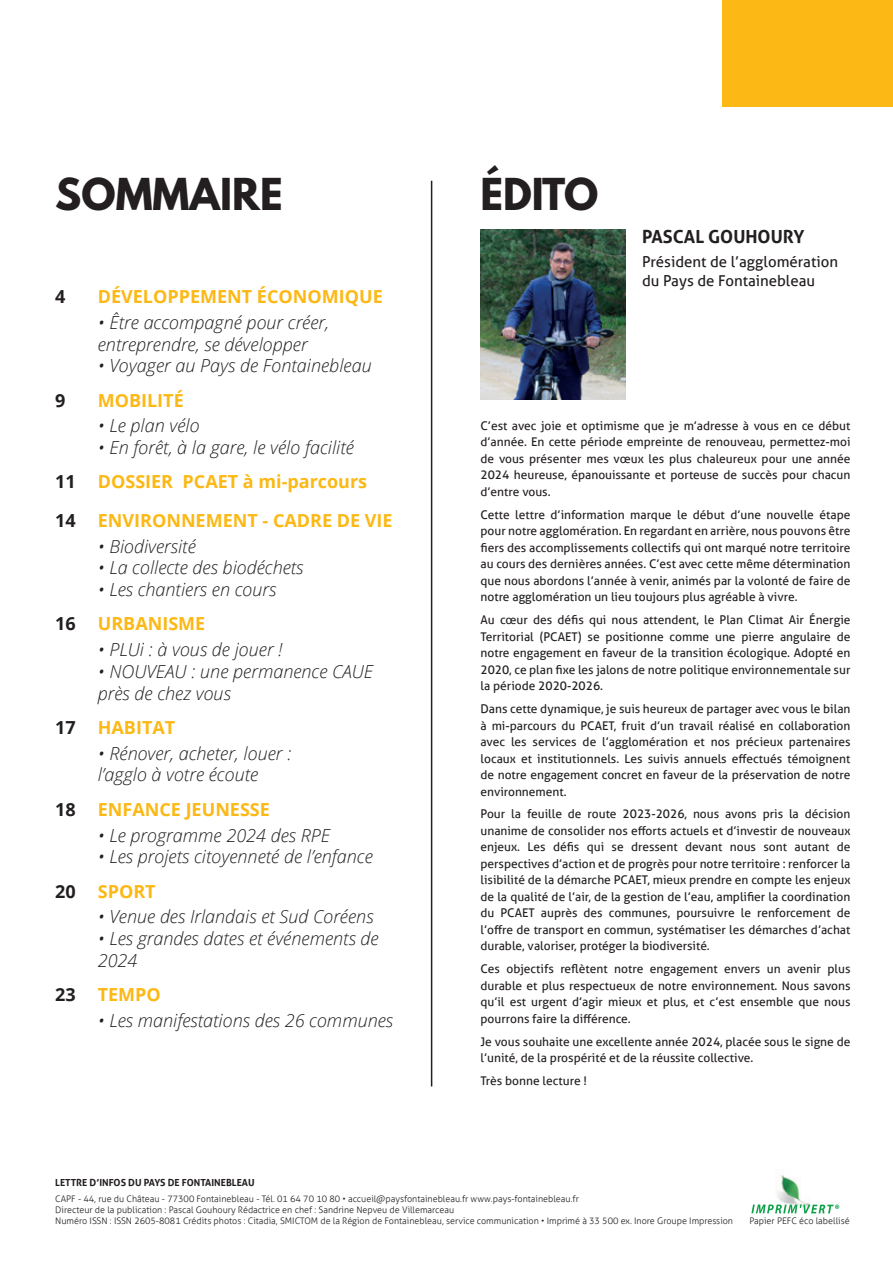
<style>
.page{position:relative;width:893px;height:1263px;background:#fff}
.page>*{position:absolute;margin:0;border:0;box-sizing:border-box;transform-origin:0 0}
.t1{font:700 39px "League Spartan";color:#231f20}
.t2{font:italic 300 18px/21.6px "Open Sans";color:#231f20}
.t3{font:700 18px "Open Sans";color:#fcb814}
.t4{font:700 18px "Aller";color:#231f20}
.t5{font:700 18px "Open Sans";color:#231f20}
.t6{font:15px/19.5px "Aller";color:#231f20}
.t7{font:12px/16.5px "Aller";color:#231f20;text-align:justify}
.t8{font:700 9.75px "Aller";color:#231f20}
.t9{font:300 9px/11.2px "Aller";color:#231f20}
.s1{font-weight:700;font-style:normal}
.s2{font-weight:700;font-style:normal;color:#fcb814}
.s3{color:#231f20}
</style>
<div class="page">
<div style="left:723px;top:0;width:170px;height:106px;background:#fcb814"></div>
<hr style="left:431px;top:181px;width:1px;height:905px;background:#231f20">
<img style="left:480px;top:230px;width:145px;height:170px">
<img style="left:777px;top:1175px;width:33px;height:29px">
<svg style="left:751px;top:1204px;width:88px;height:9px"></svg>
<h1 class="t1" style="left:55px;top:164px;width:229px">SOMMAIRE</h1>
<h2 class="t5" style="left:55px;top:284px;width:12px">4</h2>
<h2 class="t3" style="left:98px;top:284px;width:286px">DÉVELOPPEMENT ÉCONOMIQUE</h2>
<h2 class="t2" style="left:98px;top:311px;width:233px">• Être accompagné pour créer, entreprendre, se développer</h2>
<h2 class="t2" style="left:98px;top:354px;width:275px">• Voyager au Pays de Fontainebleau</h2>
<h2 class="t5" style="left:55px;top:387px;width:12px">9</h2>
<h2 class="t3" style="left:98px;top:387px;width:87px">MOBILITÉ</h2>
<h2 class="t2" style="left:98px;top:414px;width:103px">• Le plan vélo</h2>
<h2 class="t2" style="left:55px;top:430px;width:313px;line-height:34.3px;text-indent:43px">• En forêt, à la gare, le vélo facilité<br><span class="s1">11</span> <span class="s2">DOSSIER PCAET à mi-parcours</span></h2>
<h2 class="t3" style="left:55px;top:508px;width:339px"><span class="s3">14</span> ENVIRONNEMENT - CADRE DE VIE</h2>
<h2 class="t2" style="left:98px;top:535px;width:100px">• Biodiversité</h2>
<h2 class="t2" style="left:98px;top:556px;width:207px">• La collecte des biodéchets</h2>
<h2 class="t2" style="left:55px;top:572px;width:223px;line-height:34.3px;text-indent:43px">• Les chantiers en cours<br><span class="s1">16</span> <span class="s2">URBANISME</span></h2>
<h2 class="t2" style="left:98px;top:638px;width:186px">• PLUi : à vous de jouer !</h2>
<h2 class="t2" style="left:98px;top:660px;width:277px">• NOUVEAU : une permanence CAUE près de chez vous</h2>
<h2 class="t3" style="left:55px;top:715px;width:122px"><span class="s3">17</span> HABITAT</h2>
<h2 class="t2" style="left:98px;top:742px;width:195px">• Rénover, acheter, louer : l’agglo à votre écoute</h2>
<h2 class="t3" style="left:55px;top:796px;width:216px"><span class="s3">18</span> ENFANCE JEUNESSE</h2>
<h2 class="t2" style="left:98px;top:823px;width:234px">• Le programme 2024 des RPE</h2>
<h2 class="t2" style="left:55px;top:839px;width:319px;line-height:34.3px;text-indent:43px">• Les projets citoyenneté de l’enfance<br><span class="s1">20</span> <span class="s2">SPORT</span></h2>
<h2 class="t2" style="left:98px;top:905px;width:277px">• Venue des Irlandais et Sud Coréens</h2>
<h2 class="t2" style="left:98px;top:927px;width:282px">• Les grandes dates et événements de<br>2024</h2>
<h2 class="t3" style="left:55px;top:982px;width:107px"><span class="s3">23</span> TEMPO</h2>
<h2 class="t2" style="left:98px;top:1009px;width:297px">• Les manifestations des 26 communes</h2>
<h1 class="t1" style="left:480px;top:164px;width:119px">ÉDITO</h1>
<h2 class="t4" style="left:642px;top:225px;width:164px">PASCAL GOUHOURY</h2>
<p class="t6" style="left:642px;top:252px;width:197px">Président de l’agglomération du Pays de Fontainebleau</p>
<p class="t7" style="left:480px;top:417px;width:371px">C’est avec joie et optimisme que je m’adresse à vous en ce début d’année. En cette période empreinte de renouveau, permettez-moi de vous présenter mes vœux les plus chaleureux pour une année 2024 heureuse, épanouissante et porteuse de succès pour chacun d’entre vous.</p>
<p class="t7" style="left:480px;top:506px;width:371px">Cette lettre d’information marque le début d’une nouvelle étape pour notre agglomération. En regardant en arrière, nous pouvons être fiers des accomplissements collectifs qui ont marqué notre territoire au cours des dernières années. C’est avec cette même détermination que nous abordons l’année à venir, animés par la volonté de faire de notre agglomération un lieu toujours plus agréable à vivre.</p>
<p class="t7" style="left:480px;top:612px;width:371px">Au cœur des défis qui nous attendent, le Plan Climat Air Énergie Territorial (PCAET) se positionne comme une pierre angulaire de notre engagement en faveur de la transition écologique. Adopté en 2020, ce plan fixe les jalons de notre politique environnementale sur la période 2020-2026.</p>
<p class="t7" style="left:480px;top:700px;width:371px">Dans cette dynamique, je suis heureux de partager avec vous le bilan à mi-parcours du PCAET, fruit d’un travail réalisé en collaboration avec les services de l’agglomération et nos précieux partenaires locaux et institutionnels. Les suivis annuels effectués témoignent de notre engagement concret en faveur de la préservation de notre environnement.</p>
<p class="t7" style="left:480px;top:806px;width:371px">Pour la feuille de route 2023-2026, nous avons pris la décision unanime de consolider nos efforts actuels et d’investir de nouveaux enjeux. Les défis qui se dressent devant nous sont autant de perspectives d’action et de progrès pour notre territoire : renforcer la lisibilité de la démarche PCAET, mieux prendre en compte les enjeux de la qualité de l’air, de la gestion de l’eau, amplifier la coordination du PCAET auprès des communes, poursuivre le renforcement de l’offre de transport en commun, systématiser les démarches d’achat durable, valoriser, protéger la biodiversité.</p>
<p class="t7" style="left:480px;top:961px;width:371px">Ces objectifs reflètent notre engagement envers un avenir plus durable et plus respectueux de notre environnement. Nous savons qu’il est urgent d’agir mieux et plus, et c’est ensemble que nous pourrons faire la différence.</p>
<p class="t7" style="left:480px;top:1033px;width:371px">Je vous souhaite une excellente année 2024, placée sous le signe de l’unité, de la prospérité et de la réussite collective.</p>
<p class="t7" style="left:480px;top:1072px;width:108px">Très bonne lecture !</p>
<p class="t8" style="left:55px;top:1177px;width:201px">LETTRE D’INFOS DU PAYS DE FONTAINEBLEAU</p>
<p class="t9" style="left:55px;top:1193px;width:679px">CAPF - 44, rue du Château - 77300 Fontainebleau - Tél. 01 64 70 10 80 • accueil@paysfontainebleau.fr www.pays-fontainebleau.fr<br>Directeur de la publication : Pascal Gouhoury Rédactrice en chef : Sandrine Nepveu de Villemarceau<br>Numéro ISSN : ISSN 2605-8081 Crédits photos : Citadia, SMICTOM de la Région de Fontainebleau, service communication • Imprimé à 33 500 ex. Inore Groupe Impression</p>
<p class="t9" style="left:749px;top:1215px;width:102px">Papier PEFC éco labellisé</p>
</div>
